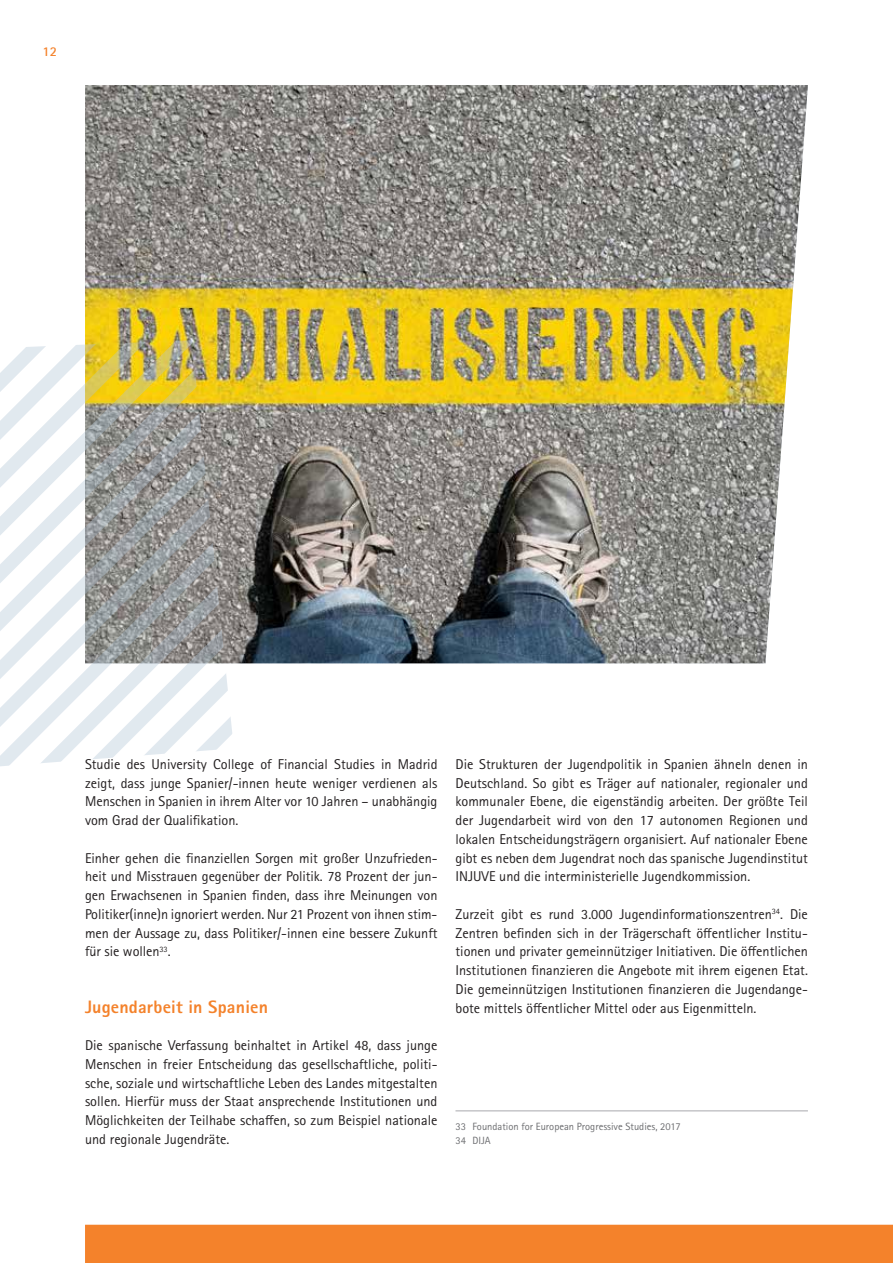
<style>
.page{position:relative;width:893px;height:1263px;background:#fff}
.page>*{position:absolute;margin:0;border:0;box-sizing:border-box;transform-origin:0 0}
.t1{font:800 18px "Rotis Sans Serif Pro";letter-spacing:.01em;color:#f4822b}
.t2{font:14.25px/18.8px "Rotis Sans Serif Pro";color:#231f20;text-align:justify}
.t3{font:700 13.5px "Rotis Sans Serif Pro";color:#f4822b}
.t4{font:10.5px/13.5px "Rotis Sans Serif Pro";color:#6c6d70}
</style>
<div class="page">
<div style="left:85px;top:1225px;width:808px;height:38px;background:#f4822b"></div>
<img style="left:85px;top:85px;width:723px;height:578px">
<img style="left:14px;top:340px;width:220px;height:19px">
<img style="left:0;top:359px;width:234px;height:24px">
<svg style="left:0;top:383px;width:234px;height:24px"></svg>
<svg style="left:0;top:407px;width:234px;height:24px"></svg>
<svg style="left:0;top:431px;width:234px;height:24px"></svg>
<svg style="left:0;top:455px;width:234px;height:24px"></svg>
<svg style="left:0;top:479px;width:234px;height:24px"></svg>
<svg style="left:0;top:503px;width:234px;height:24px"></svg>
<svg style="left:0;top:527px;width:234px;height:24px"></svg>
<svg style="left:0;top:551px;width:234px;height:24px"></svg>
<svg style="left:0;top:575px;width:234px;height:24px"></svg>
<svg style="left:0;top:599px;width:234px;height:23px"></svg>
<svg style="left:0;top:622px;width:234px;height:24px"></svg>
<svg style="left:0;top:646px;width:234px;height:120px"></svg>
<hr style="left:455px;top:1110px;width:353px;height:1px;background:#a8a9ad">
<p class="t3" style="left:43px;top:43px;width:16px">12</p>
<p class="t2" style="left:85px;top:755px;width:354px">Studie des University College of Financial Studies in Madrid zeigt, dass junge Spanier/-innen heute weniger verdienen als Menschen in Spanien in ihrem Alter vor 10 Jahren – unabhängig vom Grad der Qualifikation.</p>
<p class="t2" style="left:85px;top:848px;width:354px">Einher gehen die finanziellen Sorgen mit großer Unzufrieden&shy;heit und Misstrauen gegenüber der Politik. 78 Prozent der jun&shy;gen Erwachsenen in Spanien finden, dass ihre Meinungen von Politiker(inne)n ignoriert werden. Nur 21 Prozent von ihnen stim&shy;men der Aussage zu, dass Politiker/-innen eine bessere Zukunft für sie wollen<sup>33</sup>.</p>
<p class="t1" style="left:85px;top:995px;width:184px">Jugendarbeit in Spanien</p>
<p class="t2" style="left:85px;top:1036px;width:354px">Die spanische Verfassung beinhaltet in Artikel 48, dass junge Menschen in freier Entscheidung das gesellschaftliche, politi&shy;sche, soziale und wirtschaftliche Leben des Landes mitgestalten sollen. Hierfür muss der Staat ansprechende Institutionen und Möglichkeiten der Teilhabe schaffen, so zum Beispiel nationale und regionale Jugendräte.</p>
<p class="t2" style="left:455px;top:755px;width:354px">Die Strukturen der Jugendpolitik in Spanien ähneln denen in Deutschland. So gibt es Träger auf nationaler, regionaler und kommunaler Ebene, die eigenständig arbeiten. Der größte Teil der Jugendarbeit wird von den 17 autonomen Regionen und lokalen Entscheidungsträgern organisiert. Auf nationaler Ebene gibt es neben dem Jugendrat noch das spanische Jugendinstitut INJUVE und die interministerielle Jugendkommission.</p>
<p class="t2" style="left:455px;top:905px;width:354px">Zurzeit gibt es rund 3.000 Jugendinformationszentren<sup>34</sup>. Die Zentren befinden sich in der Trägerschaft öffentlicher Institu&shy;tionen und privater gemeinnütziger Initiativen. Die öffentlichen Institutionen finanzieren die Angebote mit ihrem eigenen Etat.<br>Die gemeinnützigen Institutionen finanzieren die Jugendange&shy;bote mittels öffentlicher Mittel oder aus Eigenmitteln.</p>
<p class="t4" style="left:455px;top:1120px;width:227px">33 Foundation for European Progressive Studies, 2017<br>34 DIJA</p>
</div>
